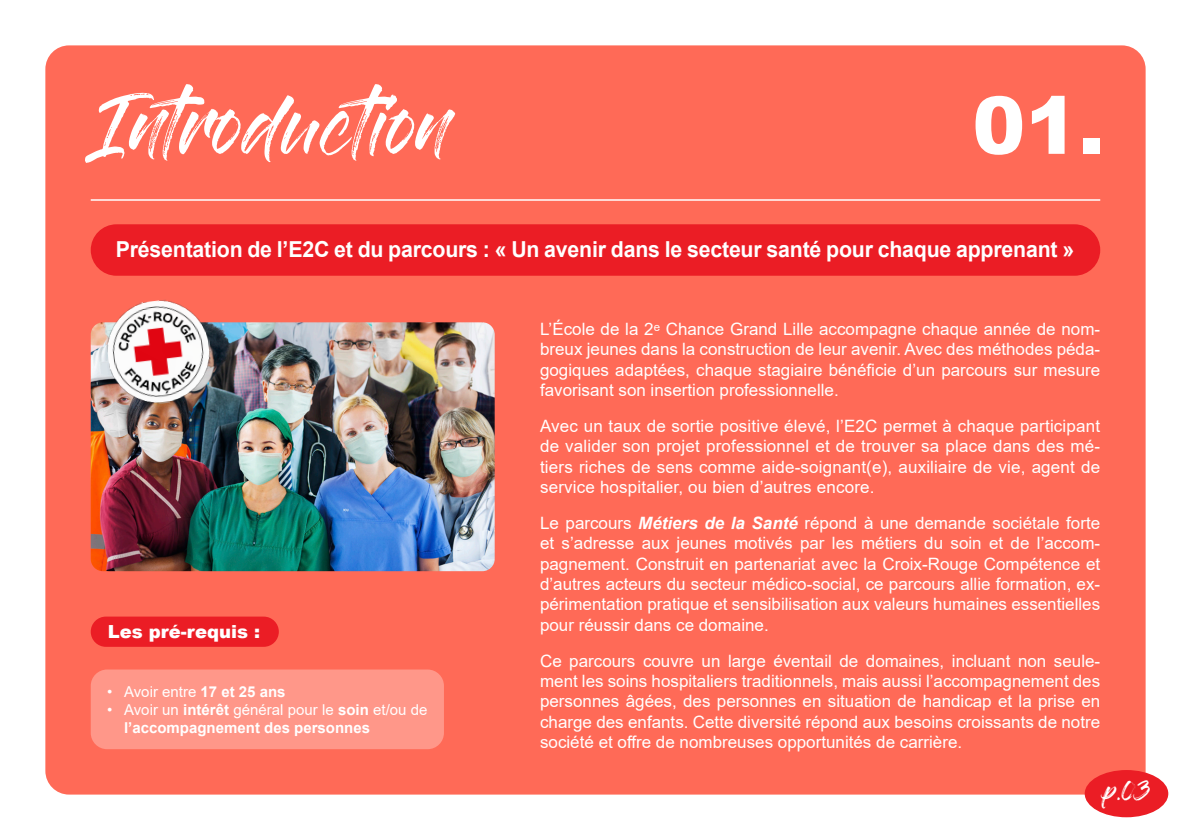
<style>
.page{position:relative;width:1191px;height:840px;background:#fff}
.page>*{position:absolute;margin:0;border:0;box-sizing:border-box;transform-origin:0 0}
.t1{font:900 79.6px "Arial";color:#fff}
.t2{font:60px "Gloss And Bloom";color:#fff}
.t3{font:700 22px "Arial";letter-spacing:-.01em;color:#fff}
.t4{font:20px "Gloss And Bloom";color:#fff}
.t5{font:900 18px "Arial";color:#fff}
.t6{font:17px/20.4px "Arial";color:#fff;text-align:justify}
.t7{font:700 15px/18px "Arial";color:#fff}
.t8{font:15px "Arial";color:#fff}
.s1{font-weight:700}
.s2{font-weight:400}
.s3{font-weight:700;font-style:italic}
</style>
<div class="page">
<div style="left:45px;top:45px;width:1100px;height:749px;background:#ff6a57;border-radius:24px"></div>
<div style="left:1084px;top:769px;width:84px;height:47px;background:#eb1d25;border-radius:50%"></div>
<hr style="left:91px;top:199px;width:1009px;height:2px;background:#fff">
<div style="left:91px;top:224px;width:1009px;height:51px;background:#eb1d25;border-radius:26px"></div>
<img style="left:91px;top:322px;width:404px;height:249px">
<img style="left:102px;top:299px;width:114px;height:110px">
<div style="left:91px;top:616px;width:188px;height:30px;background:#eb1d25;border-radius:15px"></div>
<div style="left:91px;top:669px;width:353px;height:79px;background:#ff9789;border-radius:16px"></div>
<p class="t2" style="left:102px;top:98px;width:348px">Introduction</p>
<p class="t1" style="left:972px;top:67px;width:134px">01.</p>
<p class="t3" style="left:116px;top:234px;width:960px">Présentation de l’E2C et du parcours : « Un avenir dans le secteur santé pour chaque apprenant »</p>
<p class="t5" style="left:108px;top:617px;width:154px">Les pré-requis :</p>
<p class="t8" style="left:107px;top:680px;width:180px">• Avoir entre <span class="s1">17 et 25 ans</span></p>
<p class="t7" style="left:124px;top:700px;width:305px;text-indent:-17px"><span class="s2">• Avoir un</span> intérêt <span class="s2">général pour le</span> soin <span class="s2">et/ou de </span>l’accompagnement des personnes</p>
<p class="t6" style="left:540px;top:318px;width:561px">L’École de la 2ᵉ Chance Grand Lille accompagne chaque année de nom&shy;breux jeunes dans la construction de leur avenir. Avec des méthodes péda&shy;gogiques adaptées, chaque stagiaire bénéficie d’un parcours sur mesure favorisant son insertion professionnelle.</p>
<p class="t6" style="left:540px;top:415px;width:561px">Avec un taux de sortie positive élevé, l’E2C permet à chaque participant de valider son projet professionnel et de trouver sa place dans des mé&shy;tiers riches de sens comme aide-soignant(e), auxiliaire de vie, agent de service hospitalier, ou bien d’autres encore.</p>
<p class="t6" style="left:540px;top:512px;width:561px">Le parcours <span class="s3">Métiers de la Santé</span> répond à une demande sociétale forte et s’adresse aux jeunes motivés par les métiers du soin et de l’accom&shy;pagnement. Construit en partenariat avec la Croix-Rouge Compétence et d’autres acteurs du secteur médico-social, ce parcours allie formation, ex&shy;périmentation pratique et sensibilisation aux valeurs humaines essentielles pour réussir dans ce domaine.</p>
<p class="t6" style="left:540px;top:650px;width:561px">Ce parcours couvre un large éventail de domaines, incluant non seule&shy;ment les soins hospitaliers traditionnels, mais aussi l’accompagnement des personnes âgées, des personnes en situation de handicap et la prise en charge des enfants. Cette diversité répond aux besoins croissants de notre société et offre de nombreuses opportunités de carrière.</p>
<p class="t4" style="left:1103px;top:781px;width:48px">p.03</p>
</div>
